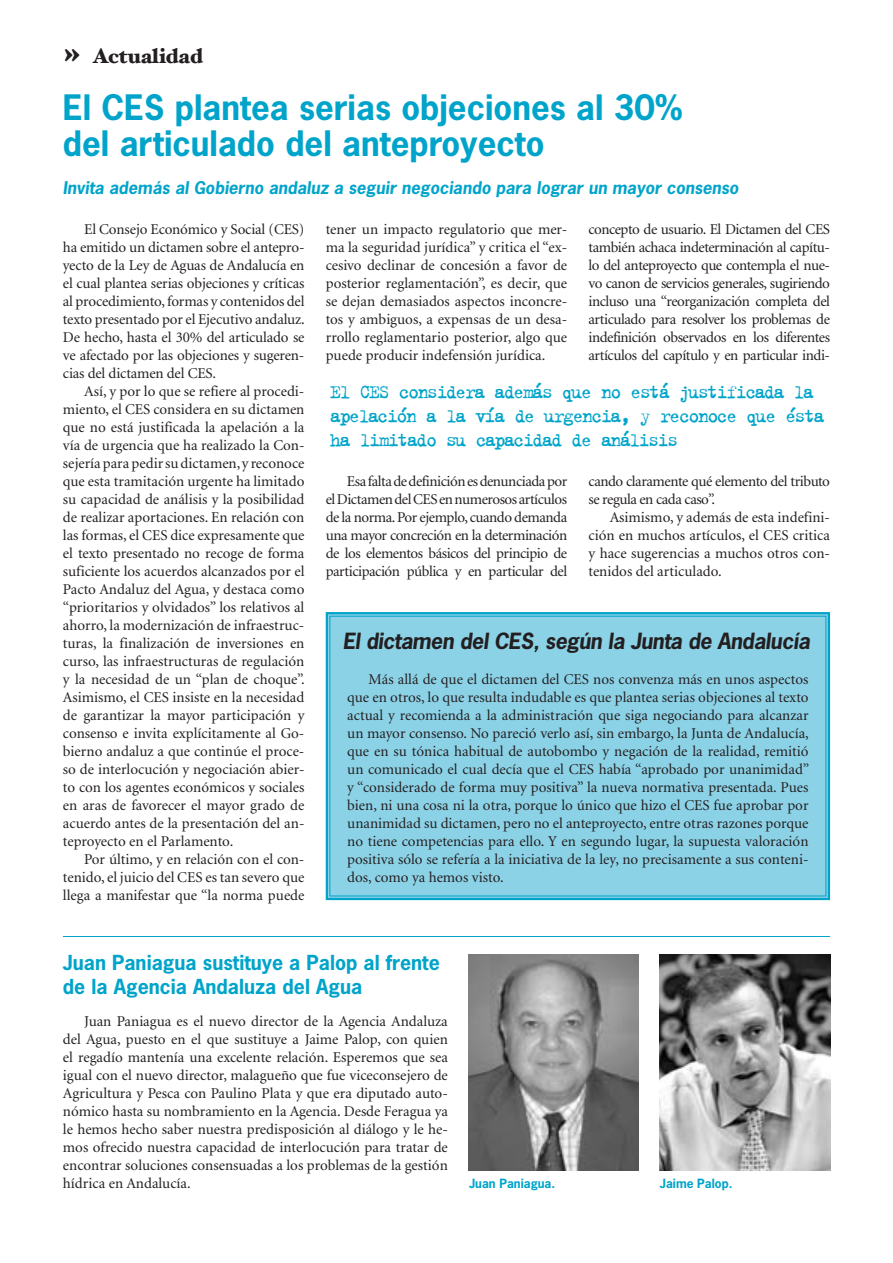
<style>
.page{position:relative;width:893px;height:1263px;background:#fff}
.page>*{position:absolute;margin:0;border:0;box-sizing:border-box;transform-origin:0 0}
.t1{font:700 33px/36px "News Gothic";color:#00a4ca}
.t2{font:21px/24px "Trixie";letter-spacing:-.09em;color:#00a4ca}
.t3{font:italic 700 21px "News Gothic";letter-spacing:-.02em;color:#231f20}
.t4{font:900 21px "Hoefler Text";color:#231f20}
.t5{font:700 19.5px/24px "News Gothic";color:#00a4ca}
.t6{font:italic 700 16.5px "News Gothic";color:#00a4ca}
.t7{font:15px/18px "Minion";letter-spacing:-.005em;color:#231f20;text-align:justify}
.t8{font:15px/18px "Minion";letter-spacing:-.03em;color:#231f20}
.t9{font:700 12px "News Gothic";color:#00a4ca}
.s1{font-size:36px}
</style>
<div class="page">
<hr style="left:63px;top:936px;width:767px;height:1px;background:#00a4ca">
<div style="left:325px;top:612px;width:506px;height:289px;background:#8cd2e7"></div>
<div style="left:329px;top:616px;width:497px;height:280px;border:1px solid #00a4ca"></div>
<img style="left:660px;top:954px;width:170px;height:216px">
<img style="left:469px;top:954px;width:170px;height:216px">
<h2 class="t4" style="left:63px;top:43px;width:141px"><span class="s1">»</span> Actualidad</h2>
<h1 class="t1" style="left:63px;top:89px;width:622px">El CES plantea serias objeciones al 30% del articulado del anteproyecto</h1>
<p class="t6" style="left:63px;top:176px;width:677px">Invita además al Gobierno andaluz a seguir negociando para lograr un mayor consenso</p>
<p class="t7" style="left:63px;top:221px;width:243px;text-indent:21px">El Consejo Económico y Social (CES) ha emitido un dictamen sobre el antepro&shy;yecto de la Ley de Aguas de Andalucía en el cual plantea serias objeciones y críticas al procedimiento, formas y contenidos del texto presentado por el Ejecutivo andaluz.<br>De hecho, hasta el 30% del articulado se ve afectado por las objeciones y sugeren&shy;cias del dictamen del CES.</p>
<p class="t7" style="left:63px;top:383px;width:243px;text-indent:21px">Así, y por lo que se refiere al procedi&shy;miento, el CES considera en su dictamen que no está justificada la apelación a la vía de urgencia que ha realizado la Con&shy;sejería para pedir su dictamen, y reconoce que esta tramitación urgente ha limitado su capacidad de análisis y la posibilidad de realizar aportaciones. En relación con las formas, el CES dice expresamente que el texto presentado no recoge de forma suficiente los acuerdos alcanzados por el Pacto Andaluz del Agua, y destaca como “prioritarios y olvidados” los relativos al ahorro, la modernización de infraestruc&shy;turas, la finalización de inversiones en curso, las infraestructuras de regulación y la necesidad de un “plan de choque”.<br>Asimismo, el CES insiste en la necesidad de garantizar la mayor participación y consenso e invita explícitamente al Go&shy;bierno andaluz a que continúe el proce&shy;so de interlocución y negociación abier&shy;to con los agentes económicos y sociales en aras de favorecer el mayor grado de acuerdo antes de la presentación del an&shy;teproyecto en el Parlamento.</p>
<p class="t7" style="left:63px;top:851px;width:243px;text-indent:21px">Por último, y en relación con el con&shy;tenido, el juicio del CES es tan severo que llega a manifestar que “la norma puede</p>
<p class="t7" style="left:326px;top:221px;width:243px">tener un impacto regulatorio que mer&shy;ma la seguridad jurídica” y critica el “ex&shy;cesivo declinar de concesión a favor de posterior reglamentación”, es decir, que se dejan demasiados aspectos inconcre&shy;tos y ambiguos, a expensas de un desa&shy;rrollo reglamentario posterior, algo que puede producir indefensión jurídica.</p>
<p class="t7" style="left:588px;top:221px;width:243px">concepto de usuario. El Dictamen del CES también achaca indeterminación al capítu&shy;lo del anteproyecto que contempla el nue&shy;vo canon de servicios generales, sugiriendo incluso una “reorganización completa del articulado para resolver los problemas de indefinición observados en los diferentes artículos del capítulo y en particular indi-</p>
<h2 class="t2" style="left:330px;top:379px;width:496px">El CES considera además que no está justificada la apelación a la vía de urgencia, y reconoce que ésta ha limitado su capacidad de análisis</h2>
<p class="t7" style="left:326px;top:473px;width:243px;text-indent:21px">Esa falta de definición es denunciada por el Dictamen del CES en numerosos artículos de la norma. Por ejemplo, cuando demanda una mayor concreción en la determinación de los elementos básicos del principio de participación pública y en particular del</p>
<p class="t8" style="left:588px;top:473px;width:243px">cando claramente qué elemento del tributo se regula en cada caso”.</p>
<p class="t7" style="left:588px;top:509px;width:243px;text-indent:21px">Asimismo, y además de esta indefini&shy;ción en muchos artículos, el CES critica y hace sugerencias a muchos otros con&shy;tenidos del articulado.</p>
<h2 class="t3" style="left:343px;top:627px;width:469px">El dictamen del CES, según la Junta de Andalucía</h2>
<p class="t7" style="left:347px;top:671px;width:464px;text-indent:21px">Más allá de que el dictamen del CES nos convenza más en unos aspectos que en otros, lo que resulta indudable es que plantea serias objeciones al texto actual y recomienda a la administración que siga negociando para alcanzar un mayor consenso. No pareció verlo así, sin embargo, la Junta de Andalucía, que en su tónica habitual de autobombo y negación de la realidad, remitió un comunicado el cual decía que el CES había “aprobado por unanimidad” y “considerado de forma muy positiva” la nueva normativa presentada. Pues bien, ni una cosa ni la otra, porque lo único que hizo el CES fue aprobar por unanimidad su dictamen, pero no el anteproyecto, entre otras razones porque no tiene competencias para ello. Y en segundo lugar, la supuesta valoración positiva sólo se refería a la iniciativa de la ley, no precisamente a sus conteni&shy;dos, como ya hemos visto.</p>
<h3 class="t5" style="left:63px;top:950px;width:378px">Juan Paniagua sustituye a Palop al frente de la Agencia Andaluza del Agua</h3>
<p class="t7" style="left:63px;top:1013px;width:386px;text-indent:21px">Juan Paniagua es el nuevo director de la Agencia Andaluza del Agua, puesto en el que sustituye a Jaime Palop, con quien el regadío mantenía una excelente relación. Esperemos que sea igual con el nuevo director, malagueño que fue viceconsejero de Agricultura y Pesca con Paulino Plata y que era diputado auto&shy;nómico hasta su nombramiento en la Agencia. Desde Feragua ya le hemos hecho saber nuestra predisposición al diálogo y le he&shy;mos ofrecido nuestra capacidad de interlocución para tratar de encontrar soluciones consensuadas a los problemas de la gestión hídrica en Andalucía.</p>
<p class="t9" style="left:469px;top:1176px;width:88px">Juan Paniagua.</p>
<p class="t9" style="left:660px;top:1176px;width:74px">Jaime Palop.</p>
</div>
